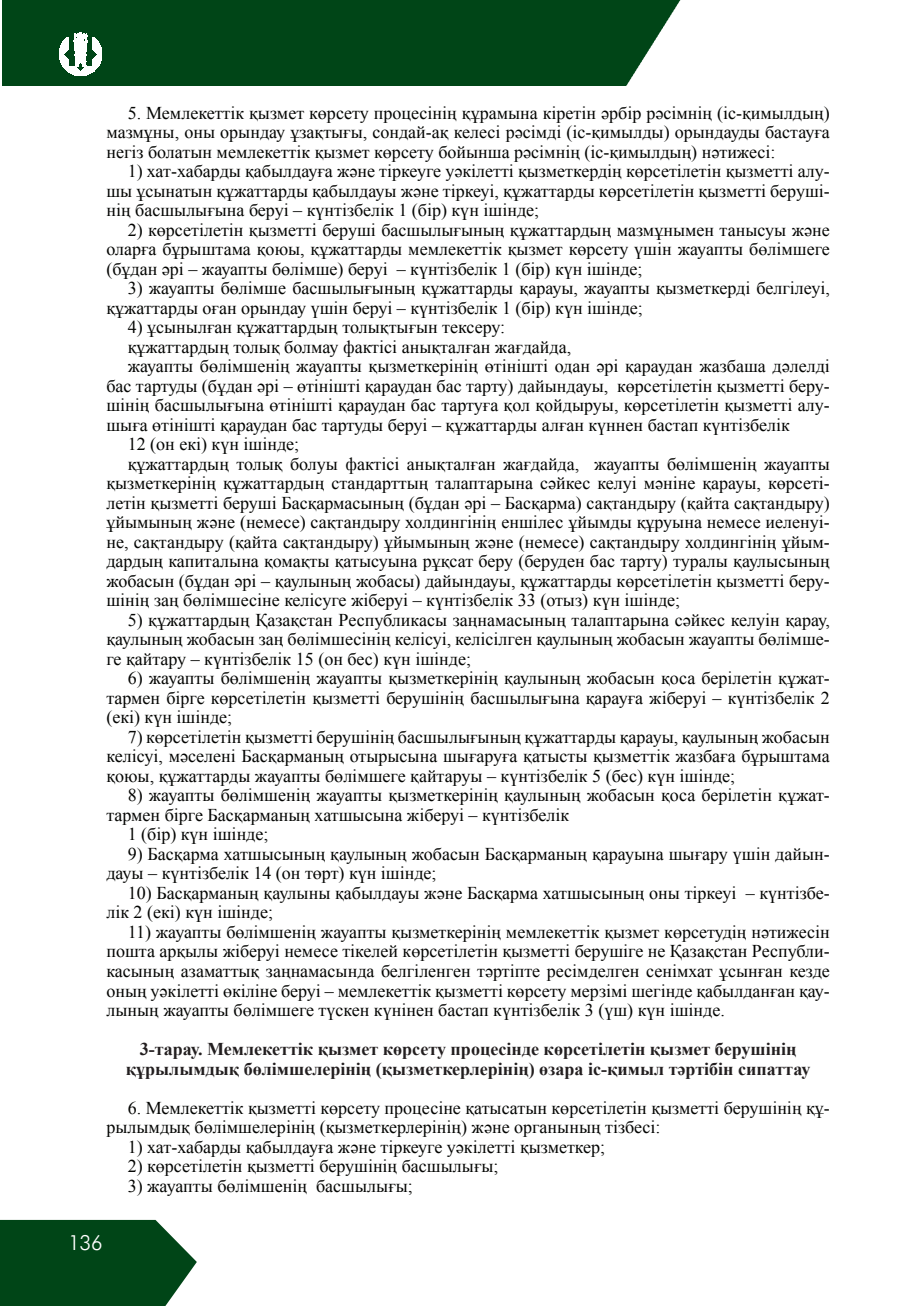
<style>
.page{position:relative;width:915px;height:1306px;background:#fff}
.page>*{position:absolute;margin:0;border:0;box-sizing:border-box;transform-origin:0 0}
.t1{font:21px "KZM Futuris";color:#fff}
.t2{font:18px/19.5px "Times New Roman";color:#040503;text-align:justify}
.t3{font:700 18px/19.5px "Times New Roman";color:#231f20;text-align:center}
</style>
<div class="page">
<div style="left:2px;top:0;width:678px;height:85px;background:#004517"></div>
<svg style="left:0;top:1219px;width:197px;height:86px"></svg>
<svg style="left:59px;top:33px;width:43px;height:43px"></svg>
<p class="t2" style="left:106px;top:102px;width:724px;text-indent:21px">5. Мемлекеттік қызмет көрсету процесінің құрамына кіретін әрбір рәсімнің (іс-қимылдың) мазмұны, оны орындау ұзақтығы, сондай-ақ келесі рәсімді (іс-қимылды) орындауды бастауға негіз болатын мемлекеттік қызмет көрсету бойынша рәсімнің (іс-қимылдың) нәтижесі:</p>
<p class="t2" style="left:106px;top:161px;width:724px;text-indent:21px">1) хат-хабарды қабылдауға және тіркеуге уәкілетті қызметкердің көрсетілетін қызметті алу&shy;шы ұсынатын құжаттарды қабылдауы және тіркеуі, құжаттарды көрсетілетін қызметті беруші&shy;нің басшылығына беруі – күнтізбелік 1 (бір) күн ішінде;</p>
<p class="t2" style="left:106px;top:219px;width:724px;text-indent:21px">2) көрсетілетін қызметті беруші басшылығының құжаттардың мазмұнымен танысуы және оларға бұрыштама қоюы, құжаттарды мемлекеттік қызмет көрсету үшін жауапты бөлімшеге (бұдан әрі – жауапты бөлімше) беруі – күнтізбелік 1 (бір) күн ішінде;</p>
<p class="t2" style="left:106px;top:278px;width:724px;text-indent:21px">3) жауапты бөлімше басшылығының құжаттарды қарауы, жауапты қызметкерді белгілеуі, құжаттарды оған орындау үшін беруі – күнтізбелік 1 (бір) күн ішінде;</p>
<p class="t2" style="left:128px;top:317px;width:379px">4) ұсынылған құжаттардың толықтығын тексеру:</p>
<p class="t2" style="left:128px;top:336px;width:445px">құжаттардың толық болмау фактісі анықталған жағдайда,</p>
<p class="t2" style="left:128px;top:356px;width:703px">жауапты бөлімшенің жауапты қызметкерінің өтінішті одан әрі қараудан жазбаша дәлелді</p>
<p class="t2" style="left:106px;top:375px;width:724px">бас тартуды (бұдан әрі – өтінішті қараудан бас тарту) дайындауы, көрсетілетін қызметті беру-</p>
<p class="t2" style="left:106px;top:395px;width:724px">шінің басшылығына өтінішті қараудан бас тартуға қол қойдыруы, көрсетілетін қызметті алу-</p>
<p class="t2" style="left:106px;top:414px;width:684px">шыға өтінішті қараудан бас тартуды беруі – құжаттарды алған күннен бастап күнтізбелік</p>
<p class="t2" style="left:128px;top:434px;width:173px">12 (он екі) күн ішінде;</p>
<p class="t2" style="left:128px;top:453px;width:703px">құжаттардың толық болуы фактісі анықталған жағдайда, жауапты бөлімшенің жауапты</p>
<p class="t2" style="left:106px;top:473px;width:724px">қызметкерінің құжаттардың стандарттың талаптарына сәйкес келуі мәніне қарауы, көрсеті-</p>
<p class="t2" style="left:106px;top:492px;width:724px">летін қызметті беруші Басқармасының (бұдан әрі – Басқарма) сақтандыру (қайта сақтандыру)</p>
<p class="t2" style="left:106px;top:512px;width:724px">ұйымының және (немесе) сақтандыру холдингінің еншілес ұйымды құруына немесе иеленуі-</p>
<p class="t2" style="left:106px;top:531px;width:724px">не, сақтандыру (қайта сақтандыру) ұйымының және (немесе) сақтандыру холдингінің ұйым-</p>
<p class="t2" style="left:106px;top:551px;width:724px">дардың капиталына қомақты қатысуына рұқсат беру (беруден бас тарту) туралы қаулысының</p>
<p class="t2" style="left:106px;top:570px;width:724px">жобасын (бұдан әрі – қаулының жобасы) дайындауы, құжаттарды көрсетілетін қызметті беру-</p>
<p class="t2" style="left:106px;top:590px;width:575px">шінің заң бөлімшесіне келісуге жіберуі – күнтізбелік 33 (отыз) күн ішінде;</p>
<p class="t2" style="left:106px;top:609px;width:724px;text-indent:21px">5) құжаттардың Қазақстан Республикасы заңнамасының талаптарына сәйкес келуін қарау, қаулының жобасын заң бөлімшесінің келісуі, келісілген қаулының жобасын жауапты бөлімше&shy;ге қайтару – күнтізбелік 15 (он бес) күн ішінде;</p>
<p class="t2" style="left:106px;top:668px;width:724px;text-indent:21px">6) жауапты бөлімшенің жауапты қызметкерінің қаулының жобасын қоса берілетін құжат&shy;тармен бірге көрсетілетін қызметті берушінің басшылығына қарауға жіберуі – күнтізбелік 2 (екі) күн ішінде;</p>
<p class="t2" style="left:106px;top:726px;width:724px;text-indent:21px">7) көрсетілетін қызметті берушінің басшылығының құжаттарды қарауы, қаулының жобасын келісуі, мәселені Басқарманың отырысына шығаруға қатысты қызметтік жазбаға бұрыштама қоюы, құжаттарды жауапты бөлімшеге қайтаруы – күнтізбелік 5 (бес) күн ішінде;</p>
<p class="t2" style="left:128px;top:785px;width:703px">8) жауапты бөлімшенің жауапты қызметкерінің қаулының жобасын қоса берілетін құжат-</p>
<p class="t2" style="left:106px;top:804px;width:464px">тармен бірге Басқарманың хатшысына жіберуі – күнтізбелік</p>
<p class="t2" style="left:128px;top:824px;width:142px">1 (бір) күн ішінде;</p>
<p class="t2" style="left:106px;top:843px;width:724px;text-indent:21px">9) Басқарма хатшысының қаулының жобасын Басқарманың қарауына шығару үшін дайын&shy;дауы – күнтізбелік 14 (он төрт) күн ішінде;</p>
<p class="t2" style="left:106px;top:882px;width:724px;text-indent:21px">10) Басқарманың қаулыны қабылдауы және Басқарма хатшысының оны тіркеуі – күнтізбе&shy;лік 2 (екі) күн ішінде;</p>
<p class="t2" style="left:106px;top:921px;width:724px;text-indent:21px">11) жауапты бөлімшенің жауапты қызметкерінің мемлекеттік қызмет көрсетудің нәтижесін пошта арқылы жіберуі немесе тікелей көрсетілетін қызметті берушіге не Қазақстан Республи&shy;касының азаматтық заңнамасында белгіленген тәртіпте ресімделген сенімхат ұсынған кезде оның уәкілетті өкіліне беруі – мемлекеттік қызметті көрсету мерзімі шегінде қабылданған қау&shy;лының жауапты бөлімшеге түскен күнінен бастап күнтізбелік 3 (үш) күн ішінде.</p>
<p class="t3" style="left:126px;top:1038px;width:686px">3-тарау. Мемлекеттік қызмет көрсету процесінде көрсетілетін қызмет берушінің құрылымдық бөлімшелерінің (қызметкерлерінің) өзара іс-қимыл тәртібін сипаттау</p>
<p class="t2" style="left:106px;top:1097px;width:724px;text-indent:21px">6. Мемлекеттік қызметті көрсету процесіне қатысатын көрсетілетін қызметті берушінің құ&shy;рылымдық бөлімшелерінің (қызметкерлерінің) және органының тізбесі:</p>
<p class="t2" style="left:128px;top:1136px;width:479px">1) хат-хабарды қабылдауға және тіркеуге уәкілетті қызметкер;</p>
<p class="t2" style="left:128px;top:1155px;width:372px">2) көрсетілетін қызметті берушінің басшылығы;</p>
<p class="t2" style="left:128px;top:1175px;width:286px">3) жауапты бөлімшенің басшылығы;</p>
<p class="t1" style="left:68px;top:1232px;width:36px">136</p>
</div>
